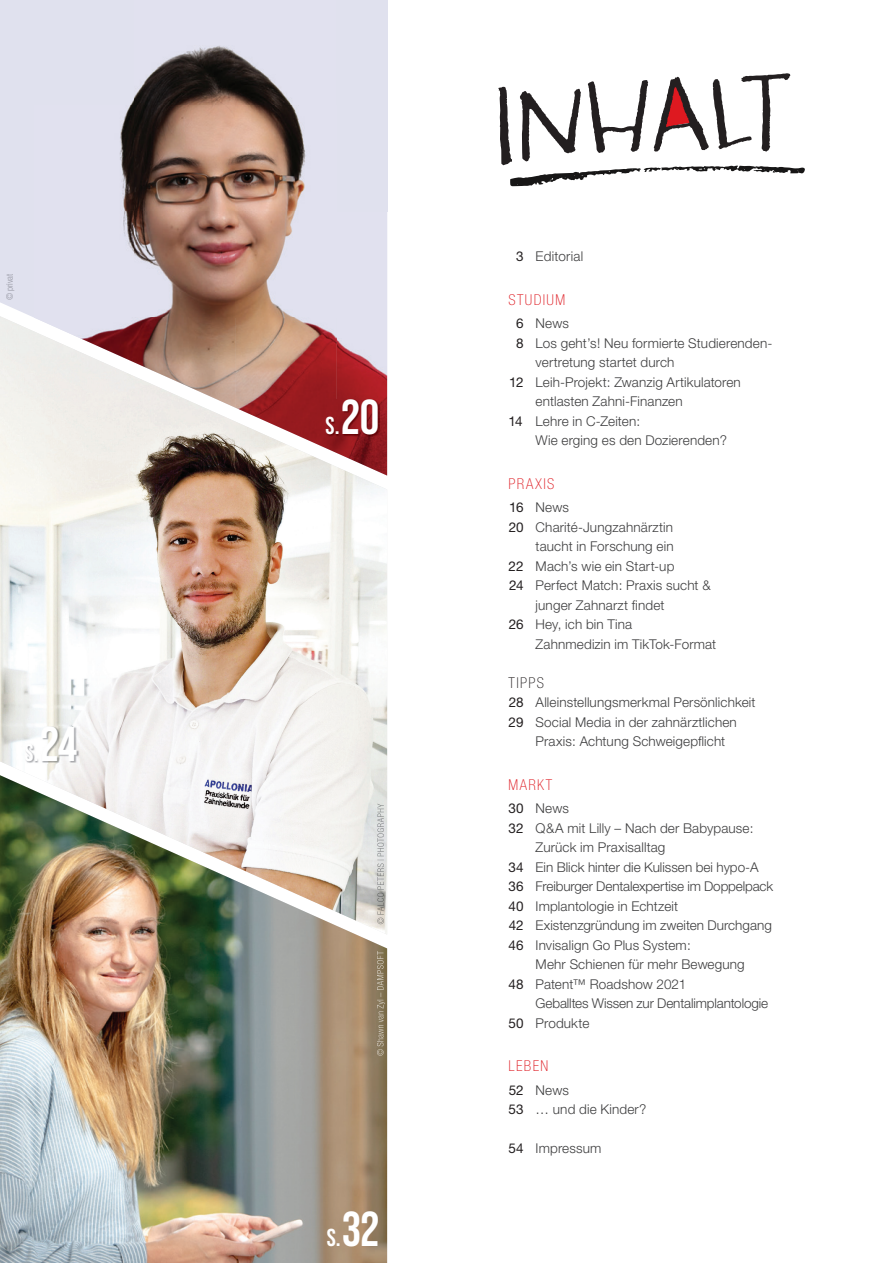
<style>
.page{position:relative;width:893px;height:1263px;background:#fff}
.page>*{position:absolute;margin:0;border:0;box-sizing:border-box;transform-origin:0 0}
.t1{font:108px "Seasoned Hostess";color:#231f20}
.t2{font:700 24.45px "Bebas Neue Pro";color:#fff}
.t3{font:100 condensed 15px "Helvetica Neue";letter-spacing:.09em;color:#de1920}
.t4{font:100 condensed 15px "Helvetica Neue";letter-spacing:.085em;color:#231f20}
.t5{font:300 13.5px/19.5px "Helvetica Neue";letter-spacing:.01em;color:#3e3e3f}
.t6{font:300 13.5px "Helvetica Neue";letter-spacing:-.01em;color:#3e3e3f}
.t7{font:300 condensed 9px "Helvetica Neue";letter-spacing:-.02em;color:#9596a1}
.s1{font-size:48.9px}
.s2{font-size:100.5px}
.s3{font-weight:400;color:#231f20}
</style>
<div class="page">
<svg style="left:663px;top:85px;width:31px;height:43px"></svg>
<img style="left:0;top:934px;width:387px;height:329px">
<img style="left:0;top:476px;width:387px;height:458px">
<svg style="left:0;top:0;width:269px;height:476px;background:#d9d7d7"></svg>
<img style="left:34px;top:0;width:303px;height:317px">
<img style="left:337px;top:0;width:50px;height:423px">
<img style="left:34px;top:317px;width:202px;height:53px">
<img style="left:236px;top:317px;width:101px;height:106px">
<img style="left:151px;top:370px;width:85px;height:38px">
<img style="left:269px;top:423px;width:118px;height:53px">
<img style="left:26px;top:726px;width:53px;height:38px">
<img style="left:327px;top:399px;width:52px;height:38px">
<svg style="left:510px;top:166px;width:295px;height:20px"></svg>
<div style="left:6px;top:274px;width:8px;height:26px;background:#e0e1ee"></div>
<svg style="left:377px;top:1049px;width:7px;height:7px"></svg>
<img style="left:377px;top:951px;width:8px;height:95px">
<svg style="left:377px;top:917px;width:7px;height:7px"></svg>
<img style="left:377px;top:804px;width:7px;height:111px">
<p class="t7" style="left:4px;top:300px;width:27px;rotate:-90deg">© privat</p>
<h2 class="t2" style="left:25px;top:739px;width:54px">S. <span class="s1">24</span></h2>
<h2 class="t2" style="left:326px;top:412px;width:55px">S. <span class="s1">20</span></h2>
<h2 class="t2" style="left:327px;top:1224px;width:54px">S. <span class="s1">32</span></h2>
<h1 class="t1" style="left:495px;top:49px;width:296px;rotate:-1deg">inha<span class="s2">l</span>t</h1>
<p class="t5" style="left:516px;top:246px;width:69px"><span class="s3">3</span> Editorial</p>
<p class="t3" style="left:509px;top:291px;width:58px">STUDIUM</p>
<p class="t5" style="left:516px;top:313px;width:54px"><span class="s3">6</span> News</p>
<p class="t5" style="left:516px;top:333px;width:258px"><span class="s3">8</span> Los geht’s! Neu formierte Studierenden-</p>
<p class="t5" style="left:536px;top:352px;width:140px">vertretung startet durch</p>
<p class="t5" style="left:509px;top:372px;width:233px"><span class="s3">12</span> Leih-Projekt: Zwanzig Artikulatoren</p>
<p class="t5" style="left:536px;top:391px;width:149px">entlasten Zahni-Finanzen</p>
<p class="t5" style="left:509px;top:411px;width:133px"><span class="s3">14</span> Lehre in C-Zeiten:</p>
<p class="t5" style="left:536px;top:430px;width:193px">Wie erging es den Dozierenden?</p>
<p class="t3" style="left:509px;top:475px;width:47px">PRAXIS</p>
<p class="t5" style="left:509px;top:497px;width:61px"><span class="s3">16</span> News</p>
<p class="t5" style="left:509px;top:517px;width:166px"><span class="s3">20</span> Charité-Jungzahnärztin</p>
<p class="t5" style="left:536px;top:536px;width:139px">taucht in Forschung ein</p>
<p class="t5" style="left:509px;top:556px;width:167px"><span class="s3">22</span> Mach’s wie ein Start-up</p>
<p class="t5" style="left:509px;top:575px;width:203px"><span class="s3">24</span> Perfect Match: Praxis sucht &amp;</p>
<p class="t5" style="left:536px;top:595px;width:130px">junger Zahnarzt findet</p>
<p class="t5" style="left:509px;top:614px;width:125px"><span class="s3">26</span> Hey, ich bin Tina</p>
<p class="t5" style="left:536px;top:634px;width:182px">Zahnmedizin im TikTok-Format</p>
<p class="t4" style="left:509px;top:674px;width:37px">TIPPS</p>
<p class="t5" style="left:509px;top:692px;width:248px"><span class="s3">28</span> Alleinstellungsmerkmal Persönlichkeit</p>
<p class="t5" style="left:509px;top:712px;width:230px"><span class="s3">29</span> Social Media in der zahnärztlichen</p>
<p class="t5" style="left:536px;top:731px;width:191px">Praxis: Achtung Schweigepflicht</p>
<p class="t3" style="left:509px;top:776px;width:45px">MARKT</p>
<p class="t5" style="left:509px;top:798px;width:62px"><span class="s3">30</span> News</p>
<p class="t5" style="left:509px;top:818px;width:247px"><span class="s3">32</span> Q&amp;A mit Lilly – Nach der Babypause:</p>
<p class="t5" style="left:536px;top:837px;width:131px">Zurück im Praxisalltag</p>
<p class="t5" style="left:509px;top:857px;width:251px"><span class="s3">34</span> Ein Blick hinter die Kulissen bei hypo-A</p>
<p class="t6" style="left:509px;top:878px;width:266px"><span class="s3">36</span> Freiburger Dentalexpertise im Doppelpack</p>
<p class="t5" style="left:509px;top:896px;width:171px"><span class="s3">40</span> Implantologie in Echtzeit</p>
<p class="t5" style="left:509px;top:915px;width:265px"><span class="s3">42</span> Existenzgründung im zweiten Durchgang</p>
<p class="t5" style="left:509px;top:935px;width:184px"><span class="s3">46</span> Invisalign Go Plus System:</p>
<p class="t5" style="left:536px;top:954px;width:211px">Mehr Schienen für mehr Bewegung</p>
<p class="t5" style="left:509px;top:974px;width:179px"><span class="s3">48</span> Patent™ Roadshow 2021</p>
<p class="t6" style="left:536px;top:995px;width:234px">Geballtes Wissen zur Dentalimplantologie</p>
<p class="t5" style="left:509px;top:1013px;width:82px"><span class="s3">50</span> Produkte</p>
<p class="t3" style="left:509px;top:1057px;width:41px">LEBEN</p>
<p class="t5" style="left:509px;top:1080px;width:139px"><span class="s3">52</span> News<br><span class="s3">53</span> … und die Kinder?</p>
<p class="t5" style="left:509px;top:1138px;width:94px"><span class="s3">54</span> Impressum</p>
</div>
